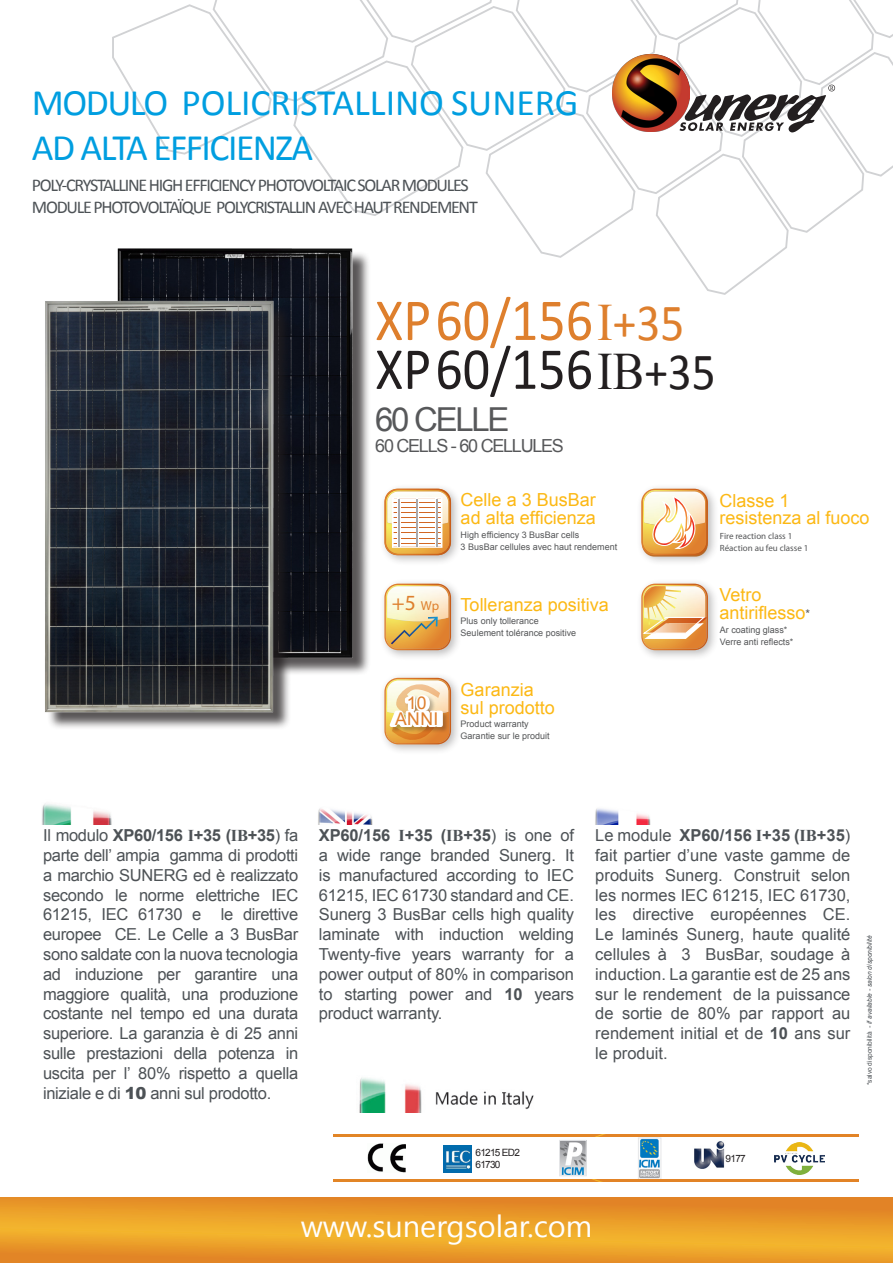
<style>
.page{position:relative;width:893px;height:1263px;background:#fff}
.page>*{position:absolute;margin:0;border:0;box-sizing:border-box;transform-origin:0 0}
.t1{font:60px "Calibri";color:#231f20;scale:.9 1}
.t2{font:60px "Calibri";color:#de7f2d;scale:.9 1}
.t3{font:37.5px/45px "Calibri";letter-spacing:-.04em;color:#009ee0}
.t4{font:33px "Arial";letter-spacing:-.07em;color:#57585a}
.t5{font:30.75px "Segoe UI";color:#fff}
.t6{font:21.75px "Myriad Pro";color:#de7f2d}
.Paragraph_Style7{font:18px/16.5px "Arial";color:#fcb814}
.t7{font:18px "Calibri";letter-spacing:-.07em;color:#4d5256}
.t8{font:18px "Arial";letter-spacing:-.07em;color:#57585a}
.t9{font:17.55px "Arial";letter-spacing:.02em;color:#de7f2d}
.t10{font:16.5px/19.8px "Arial";letter-spacing:-.01em;color:#4d5256;text-align:justify}
.t11{font:10.05px "Arial";letter-spacing:-.07em;color:#231f20}
.Paragraph_Style2{font:9px "Arial";color:#545557}
.Paragraph_Style2-2{font:9px "Myriad Pro";color:#545557}
.t12{font:italic 6.6px "Arial";color:#4d5256}
.s1{font-family:"Times New Roman";font-size:52.5px}
.s2{font-size:52.5px}
.s3{font-size:13.05px}
.s4{font-size:12px;color:#545557}
.s5{font-weight:700}
.s6{font-family:"Times New Roman";font-weight:700}
.s7{font-weight:900}
.s8{font-style:normal}
</style>
<div class="page">
<div style="left:120px;top:251px;width:251px;height:425px;background:#231f20;opacity:.75"></div>
<img style="left:283px;top:296px;width:75px;height:370px">
<svg style="left:0;top:1197px;width:893px;height:66px;background:#ea9c29"></svg>
<svg style="left:112px;top:0;width:781px;height:296px"></svg>
<svg style="left:613px;top:54px;width:222px;height:78px"></svg>
<div style="left:47px;top:304px;width:245px;height:426px;background:#231f20;opacity:.75"></div>
<img style="left:45px;top:295px;width:238px;height:424px">
<img style="left:318px;top:808px;width:55px;height:17px">
<img style="left:595px;top:808px;width:56px;height:17px">
<img style="left:359px;top:1078px;width:175px;height:34px">
<img style="left:42px;top:803px;width:70px;height:22px">
<img style="left:367px;top:1143px;width:39px;height:30px">
<img style="left:443px;top:1146px;width:29px;height:26px">
<img style="left:775px;top:1142px;width:50px;height:32px">
<img style="left:561px;top:1142px;width:24px;height:32px">
<div style="left:559px;top:1140px;width:28px;height:36px;border:1px solid #e6e7e9"></div>
<img style="left:640px;top:1139px;width:19px;height:39px">
<div style="left:638px;top:1137px;width:23px;height:43px;border:1px solid #e6e7e9"></div>
<img style="left:694px;top:1141px;width:31px;height:28px">
<hr style="left:334px;top:1134px;width:524px;height:2px;background:#e28526">
<hr style="left:334px;top:1180px;width:524px;height:2px;background:#e28526">
<div style="left:636px;top:483px;width:83px;height:84px;background:#231f20;opacity:.3"></div>
<svg style="left:641px;top:489px;width:67px;height:66px"></svg>
<div style="left:636px;top:578px;width:83px;height:83px;background:#231f20;opacity:.3"></div>
<svg style="left:641px;top:584px;width:67px;height:66px;background:#edc28a"></svg>
<div style="left:379px;top:578px;width:83px;height:83px;background:#231f20;opacity:.3"></div>
<svg style="left:384px;top:584px;width:67px;height:66px;background:#e8c68d"></svg>
<div style="left:379px;top:672px;width:83px;height:84px;background:#231f20;opacity:.3"></div>
<svg style="left:384px;top:678px;width:67px;height:66px"></svg>
<div style="left:379px;top:483px;width:83px;height:84px;background:#231f20;opacity:.3"></div>
<svg style="left:384px;top:489px;width:67px;height:66px"></svg>
<hr style="left:398px;top:498px;width:1px;height:49px;background:#fff">
<hr style="left:416px;top:498px;width:2px;height:49px;background:#fff">
<hr style="left:435px;top:498px;width:2px;height:49px;background:#fff">
<hr style="left:393px;top:499px;width:49px;height:1px;background:#fff">
<hr style="left:393px;top:501px;width:48px;height:1px;background:#fff">
<hr style="left:393px;top:502px;width:48px;height:1px;background:#fff">
<hr style="left:392px;top:503px;width:49px;height:1px;background:#fff">
<hr style="left:392px;top:504px;width:49px;height:1px;background:#fff">
<hr style="left:392px;top:506px;width:49px;height:1px;background:#fff">
<hr style="left:392px;top:507px;width:49px;height:1px;background:#fff">
<hr style="left:392px;top:508px;width:49px;height:1px;background:#fff">
<hr style="left:392px;top:509px;width:49px;height:1px;background:#fff">
<hr style="left:392px;top:510px;width:49px;height:1px;background:#fff">
<hr style="left:392px;top:512px;width:49px;height:1px;background:#fff">
<hr style="left:392px;top:513px;width:49px;height:1px;background:#fff">
<hr style="left:392px;top:514px;width:49px;height:1px;background:#fff">
<hr style="left:392px;top:515px;width:49px;height:1px;background:#fff">
<hr style="left:392px;top:517px;width:49px;height:1px;background:#fff">
<hr style="left:392px;top:518px;width:49px;height:1px;background:#fff">
<hr style="left:392px;top:519px;width:49px;height:1px;background:#fff">
<hr style="left:393px;top:545px;width:48px;height:1px;background:#fff">
<hr style="left:393px;top:544px;width:48px;height:1px;background:#fff">
<hr style="left:393px;top:543px;width:48px;height:1px;background:#fff">
<hr style="left:392px;top:542px;width:49px;height:1px;background:#fff">
<hr style="left:392px;top:540px;width:49px;height:1px;background:#fff">
<hr style="left:392px;top:539px;width:49px;height:1px;background:#fff">
<hr style="left:392px;top:538px;width:49px;height:1px;background:#fff">
<hr style="left:392px;top:537px;width:49px;height:1px;background:#fff">
<hr style="left:392px;top:535px;width:49px;height:1px;background:#fff">
<hr style="left:392px;top:534px;width:49px;height:1px;background:#fff">
<hr style="left:392px;top:533px;width:49px;height:1px;background:#fff">
<hr style="left:392px;top:532px;width:49px;height:1px;background:#fff">
<hr style="left:392px;top:530px;width:49px;height:1px;background:#fff">
<hr style="left:392px;top:529px;width:49px;height:1px;background:#fff">
<hr style="left:392px;top:528px;width:49px;height:1px;background:#fff">
<hr style="left:392px;top:527px;width:49px;height:1px;background:#fff">
<hr style="left:392px;top:525px;width:49px;height:1px;background:#fff">
<hr style="left:392px;top:520px;width:49px;height:1px;background:#fff">
<hr style="left:392px;top:522px;width:49px;height:1px;background:#fff">
<hr style="left:392px;top:523px;width:49px;height:1px;background:#fff">
<hr style="left:392px;top:524px;width:49px;height:1px;background:#fff">
<hr style="left:397px;top:499px;width:3px;height:47px;background:#fff">
<hr style="left:416px;top:499px;width:3px;height:47px;background:#fff">
<hr style="left:435px;top:499px;width:3px;height:47px;background:#fff">
<hr style="left:398px;top:499px;width:1px;height:47px;background:#a8a9ad">
<hr style="left:417px;top:499px;width:1px;height:47px;background:#a8a9ad">
<hr style="left:436px;top:499px;width:1px;height:47px;background:#a8a9ad">
<p class="t3" style="left:32px;top:81px;width:548px">MODULO POLICRISTALLINO SUNERG<br>AD ALTA EFFICIENZA</p>
<p class="t7" style="left:32px;top:174px;width:438px">POLY-CRYSTALLINE HIGH EFFICIENCY PHOTOVOLTAIC SOLAR MODULES</p>
<p class="t7" style="left:32px;top:195px;width:447px">MODULE PHOTOVOLTAÏQUE POLYCRISTALLIN AVEC HAUT RENDEMENT</p>
<p class="t2" style="left:375px;top:282px;width:345px">XP 60/156 <span class="s1">I</span><span class="s2">+35</span></p>
<p class="t1" style="left:375px;top:331px;width:380px">XP 60/156 <span class="s1">IB</span><span class="s2">+35</span></p>
<p class="t4" style="left:375px;top:398px;width:136px">60 CELLE</p>
<p class="t8" style="left:375px;top:434px;width:190px">60 CELLS - 60 CELLULES</p>
<h3 class="t6" style="left:392px;top:589px;width:49px">+5 <span class="s3">Wp</span></h3>
<p class="t9" style="left:407px;top:692px;width:21px">10</p>
<p class="t9" style="left:395px;top:707px;width:45px">ANNI</p>
<p class="Paragraph_Style7" style="left:461px;top:492px;width:137px">Celle a 3 BusBar</p>
<p class="Paragraph_Style7" style="left:461px;top:510px;width:137px">ad alta efficienza</p>
<p class="Paragraph_Style2" style="left:461px;top:529px;width:120px">High efficiency 3 BusBar cells</p>
<p class="Paragraph_Style2" style="left:461px;top:541px;width:158px">3 BusBar cellules avec haut rendement</p>
<p class="Paragraph_Style7" style="left:461px;top:596px;width:150px">Tolleranza positiva</p>
<p class="Paragraph_Style2" style="left:461px;top:614px;width:80px">Plus only tollerance</p>
<p class="Paragraph_Style2" style="left:461px;top:626px;width:117px">Seulement tolérance positive</p>
<p class="Paragraph_Style7" style="left:461px;top:681px;width:75px">Garanzia</p>
<p class="Paragraph_Style7" style="left:461px;top:699px;width:96px">sul prodotto</p>
<p class="Paragraph_Style2" style="left:461px;top:718px;width:70px">Product warranty</p>
<p class="Paragraph_Style2" style="left:461px;top:730px;width:91px">Garantie sur le produit</p>
<p class="Paragraph_Style7" style="left:719px;top:493px;width:152px">Classe 1 resistenza al fuoco</p>
<p class="Paragraph_Style2-2" style="left:720px;top:530px;width:74px">Fire reaction class 1</p>
<p class="Paragraph_Style2-2" style="left:720px;top:542px;width:90px">Réaction au feu classe 1</p>
<p class="Paragraph_Style7" style="left:719px;top:587px;width:44px">Vetro</p>
<p class="Paragraph_Style7" style="left:719px;top:605px;width:92px">antiriflesso<span class="s4">*</span></p>
<p class="Paragraph_Style2" style="left:720px;top:624px;width:69px">Ar coating glass*</p>
<p class="Paragraph_Style2" style="left:720px;top:636px;width:75px">Verre anti reflects*</p>
<p class="t10" style="left:43px;top:826px;width:257px">Il modulo <span class="s5">XP60/156</span> <span class="s6">I</span><span class="s5">+35 (</span><span class="s6">IB</span><span class="s5">+35</span>) fa parte dell’ ampia gamma di prodotti a marchio SUNERG ed è realizzato secondo le norme elettriche IEC 61215, IEC 61730 e le direttive europee CE. Le Celle a 3 BusBar sono saldate con la nuova tecnologia ad induzione per garantire una maggiore qualità, una produzione costante nel tempo ed una durata superiore. La garanzia è di 25 anni sulle prestazioni della potenza in uscita per l’ 80% rispetto a quella iniziale e di <span class="s7">10</span> anni sul prodotto.</p>
<p class="t10" style="left:319px;top:826px;width:257px"><span class="s5">XP60/156</span> <span class="s6">I</span><span class="s5">+35 (</span><span class="s6">IB</span><span class="s5">+35</span>) is one of a wide range branded Sunerg. It is manufactured according to IEC 61215, IEC 61730 standard and CE.<br>Sunerg 3 BusBar cells high quality laminate with induction welding Twenty-five years warranty for a power output of 80% in comparison to starting power and <span class="s5">10</span> years product warranty.</p>
<p class="t10" style="left:595px;top:826px;width:257px">Le module <span class="s5">XP60/156</span> <span class="s6">I</span><span class="s5">+35 (</span><span class="s6">IB</span><span class="s5">+35</span>) fait partier d’une vaste gamme de produits Sunerg. Construit selon les normes IEC 61215, IEC 61730, les directive européennes CE.<br>Le laminés Sunerg, haute qualité cellules à 3 BusBar, soudage à induction. La garantie est de 25 ans sur le rendement de la puissance de sortie de 80% par rapport au rendement initial et de <span class="s5">10</span> ans sur le produit.</p>
<p class="t12" style="left:865px;top:1085px;width:152px;rotate:-90deg"><span class="s8">*salvo disponibilità</span> - if available - salon disponibilitè</p>
<p class="t11" style="left:475px;top:1146px;width:46px">61215 ED2</p>
<p class="t11" style="left:475px;top:1158px;width:27px">61730</p>
<p class="t11" style="left:726px;top:1152px;width:22px">9177</p>
<p class="t5" style="left:301px;top:1205px;width:293px">www.sunergsolar.com</p>
</div>
